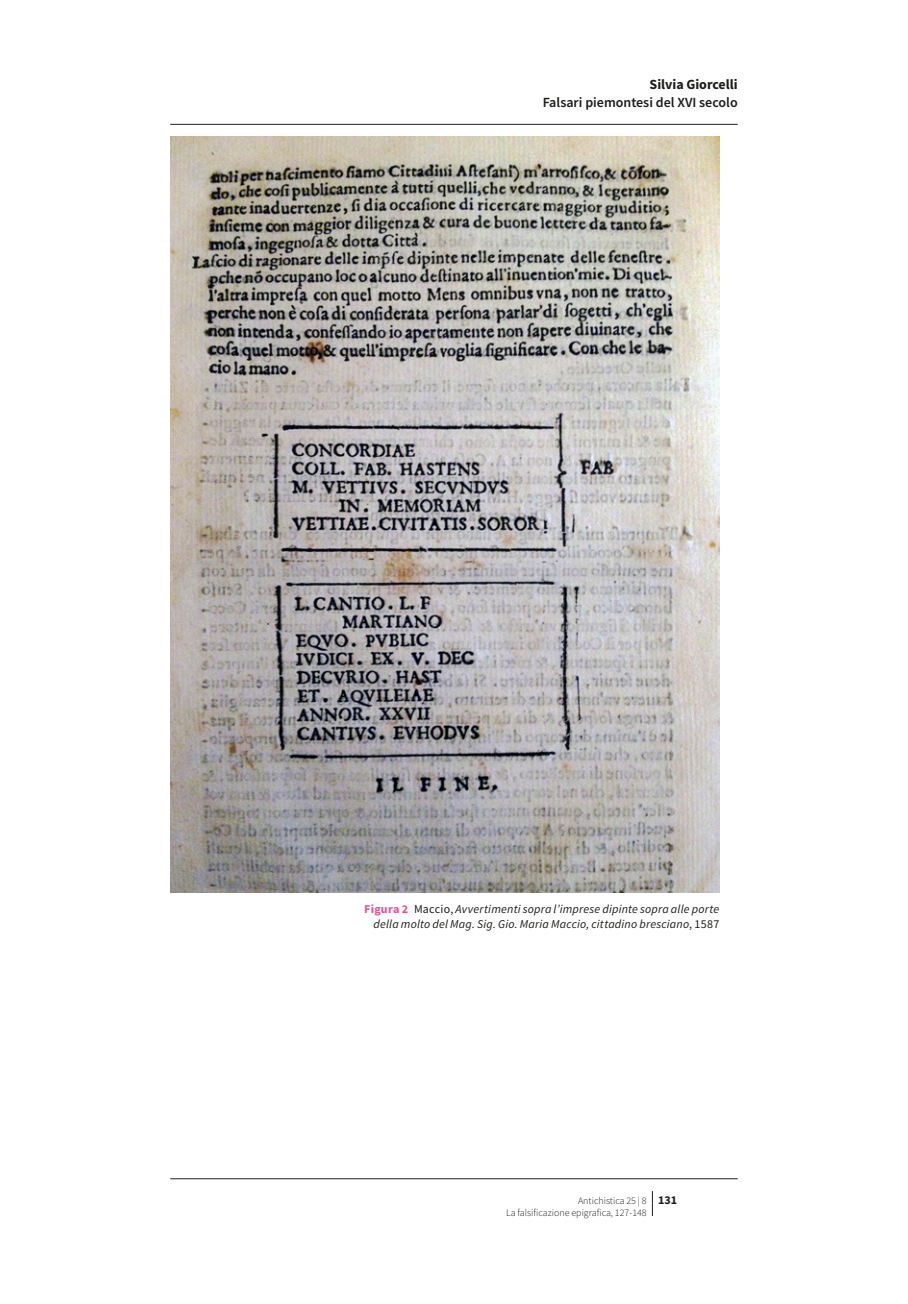
<style>
.page{position:relative;width:908px;height:1304px;background:#fff}
.page>*{position:absolute;margin:0;border:0;box-sizing:border-box;transform-origin:0 0}
.t1{font:600 14px "Source Sans Pro";color:#1d1d1b}
.t2{font:700 14px "Source Sans Pro";color:#1d1d1b}
.t3{font:italic 12px/15px "Source Sans Pro";letter-spacing:.015em;color:#1d1d1b;text-align:right}
.t4{font:300 10px/12.4px "Source Sans Pro";color:#1d1d1b}
.s1{font-weight:700;font-style:normal;color:#ea5297}
.s2{font-style:normal}
.s3{font-weight:700;font-size:12px}
</style>
<div class="page">
<svg style="left:651px;top:1191px;width:1px;height:25px"></svg>
<img style="left:170px;top:136px;width:549px;height:756px">
<hr style="left:170px;top:124px;width:567px;height:1px;background:#1d1d1b">
<hr style="left:170px;top:1178px;width:567px;height:1px;background:#1d1d1b">
<p class="t2" style="left:649px;top:75px;width:90px">Silvia Giorcelli</p>
<p class="t1" style="left:542px;top:94px;width:196px">Falsari piemontesi del XVI secolo</p>
<p class="t3" style="left:364px;top:901px;width:356px"><span class="s1">Figura 2</span> <span class="s2">Maccio,</span> Avvertimenti sopra l’imprese dipinte sopra alle porte della molto del Mag. Sig. Gio. Maria Maccio, cittadino bresciano<span class="s2">, 1587</span></p>
<p class="t4" style="left:506px;top:1194px;width:172px;text-indent:72px">Antichistica 25 | 8 <span class="s3">131<br></span>La falsificazione epigrafica, 127-148</p>
</div>
